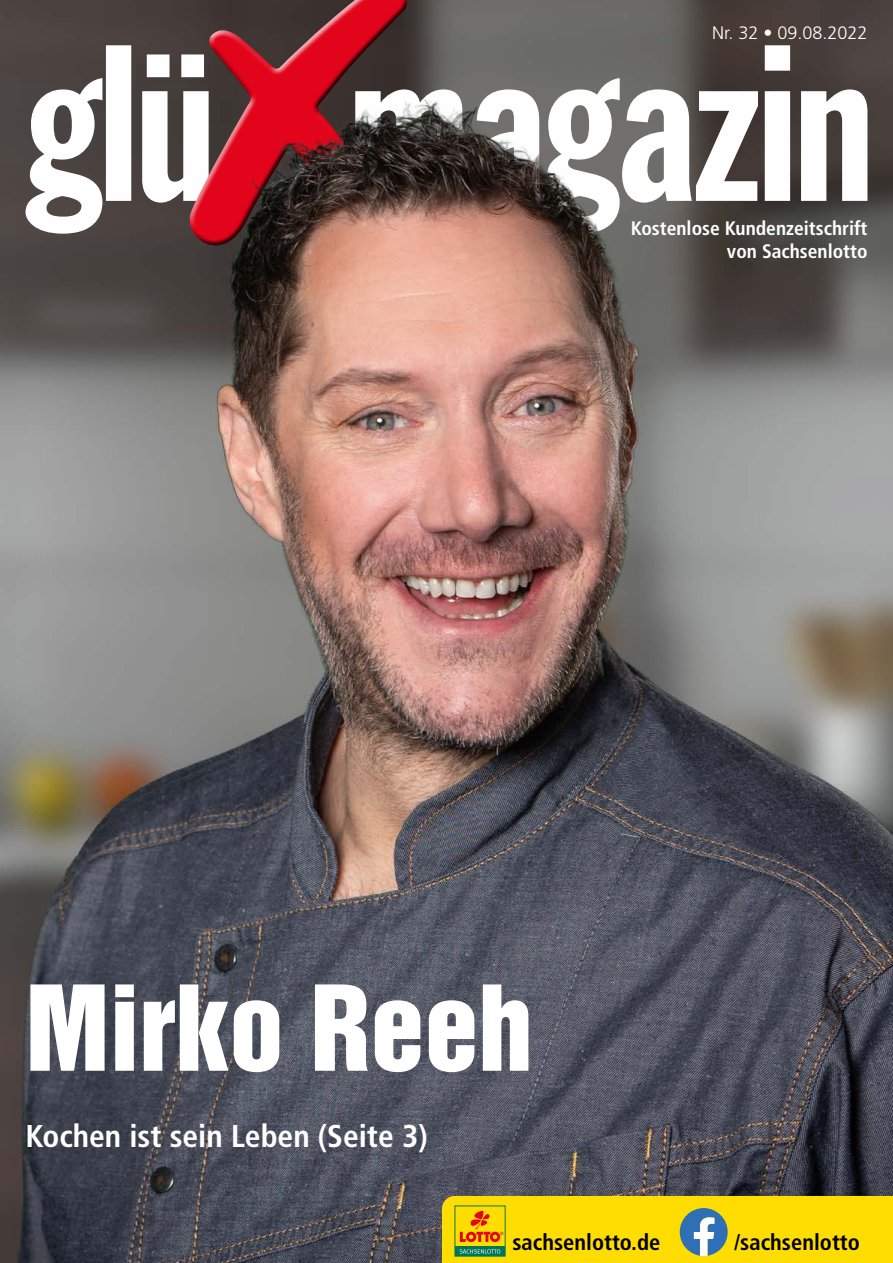
<style>
.page{position:relative;width:893px;height:1263px;background:#fff}
.page>*{position:absolute;margin:0;border:0;box-sizing:border-box;transform-origin:0 0}
.t1{font:108px "Helvetica Inserat LT Std";color:#fff}
.t2{font:700 condensed 31.5px "Frutiger LT Std";color:#fff}
.t3{font:700 condensed 22.5px "Frutiger LT Std";color:#000}
.t4{font:700 condensed 19.5px/23.4px "Frutiger LT Std";color:#fff;text-align:right}
.t5{font:300 18px "Frutiger LT Std";color:#fff}
</style>
<div class="page">
<img style="left:0;top:0;width:893px;height:1263px">
<svg style="left:413px;top:45px;width:454px;height:189px"></svg>
<svg style="left:26px;top:45px;width:155px;height:189px"></svg>
<div style="left:183px;top:0;width:226px;height:234px;background:#fff;opacity:.75"></div>
<div style="left:188px;top:0;width:225px;height:258px;background:#000;opacity:.75"></div>
<svg style="left:442px;top:1196px;width:451px;height:67px;background:#efd30e"></svg>
<p class="t5" style="left:712px;top:23px;width:157px">Nr. 32 • 09.08.2022</p>
<p class="t4" style="left:631px;top:216px;width:238px">Kostenlose Kundenzeitschrift von Sachsenlotto</p>
<h1 class="t1" style="left:26px;top:964px;width:509px">Mirko Reeh</h1>
<h2 class="t2" style="left:26px;top:1117px;width:404px">Kochen ist sein Leben (Seite 3)</h2>
<p class="t3" style="left:512px;top:1229px;width:149px">sachsenlotto.de</p>
<p class="t3" style="left:734px;top:1229px;width:127px">/sachsenlotto</p>
</div>
